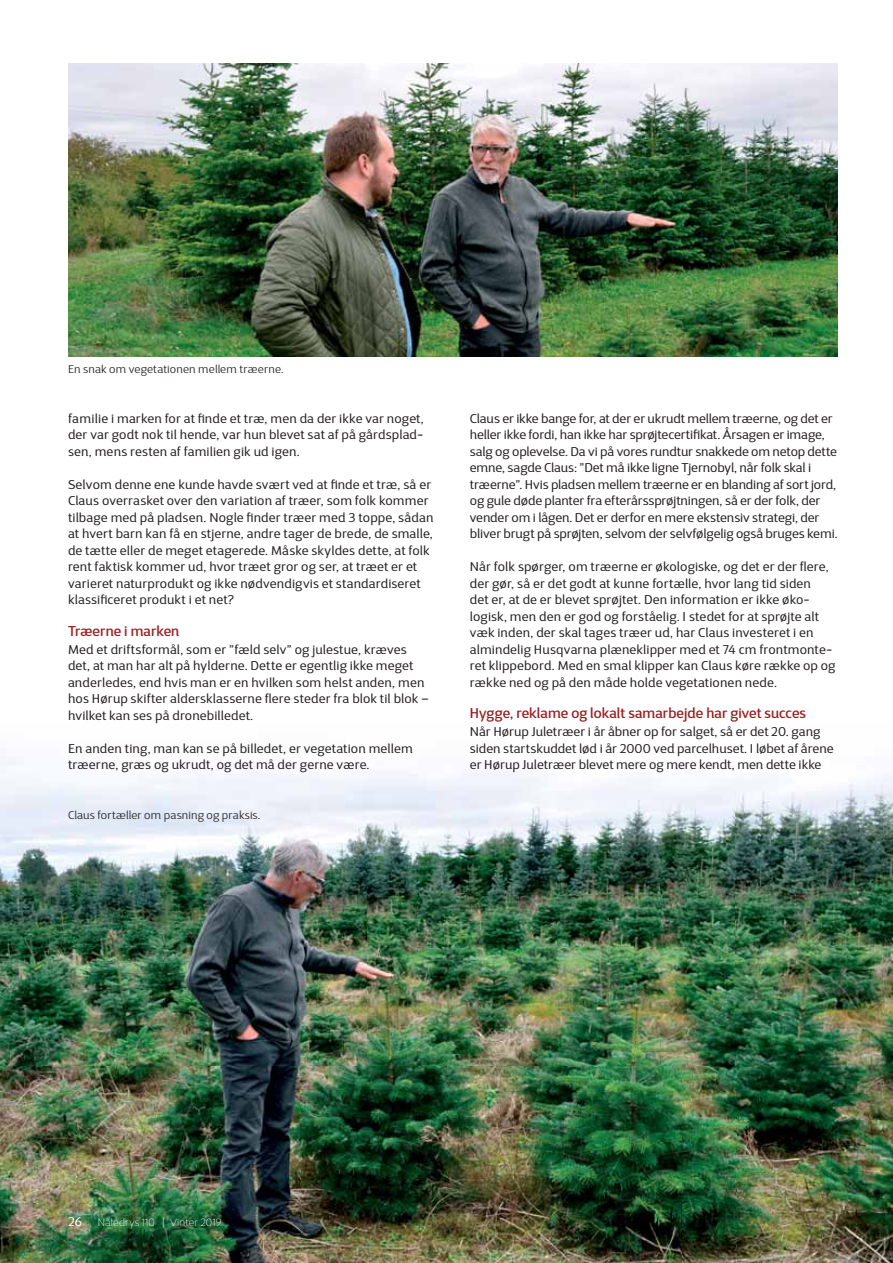
<style>
.page{position:relative;width:893px;height:1263px;background:#fff}
.page>*{position:absolute;margin:0;border:0;box-sizing:border-box;transform-origin:0 0}
.t1{font:500 14.25px "D Sari";letter-spacing:.005em;color:#971d20}
.t2{font:12.75px/16.5px "D Sari";letter-spacing:.015em;color:#231f20}
.t3{font:12.75px/16.5px "D Sari";letter-spacing:-.005em;color:#231f20}
.t4{font:300 11.25px "D Sari";letter-spacing:.025em;color:#231f20}
.t5{font:100 10.5px "D Sari";letter-spacing:.02em;color:#fff}
.s1{font-weight:400;font-size:12.75px}
</style>
<div class="page">
<img style="left:0;top:756px;width:893px;height:507px">
<img style="left:68px;top:64px;width:770px;height:293px">
<p class="t4" style="left:68px;top:365px;width:217px">En snak om vegetationen mellem træerne.</p>
<p class="t2" style="left:68px;top:411px;width:357px;text-align:justify">familie i marken for at finde et træ, men da der ikke var noget, der var godt nok til hende, var hun blevet sat af på gårdsplad&shy;sen, mens resten af familien gik ud igen.</p>
<p class="t2" style="left:68px;top:477px;width:367px">Selvom denne ene kunde havde svært ved at finde et træ, så er Claus overrasket over den variation af træer, som folk kommer tilbage med på pladsen. Nogle finder træer med 3 toppe, sådan at hvert barn kan få en stjerne, andre tager de brede, de smalle, de tætte eller de meget etagerede. Måske skyldes dette, at folk rent faktisk kommer ud, hvor træet gror og ser, at træet er et varieret naturprodukt og ikke nødvendigvis et standardiseret klassificeret produkt i et net?</p>
<p class="t1" style="left:68px;top:625px;width:113px">Træerne i marken</p>
<p class="t2" style="left:68px;top:642px;width:363px">Med et driftsformål, som er ”fæld selv” og julestue, kræves det, at man har alt på hylderne. Dette er egentlig ikke meget anderledes, end hvis man er en hvilken som helst anden, men hos Hørup skifter aldersklasserne flere steder fra blok til blok – hvilket kan ses på dronebilledet.</p>
<p class="t2" style="left:68px;top:741px;width:346px">En anden ting, man kan se på billedet, er vegetation mellem træerne, græs og ukrudt, og det må der gerne være.</p>
<p class="t4" style="left:68px;top:811px;width:194px">Claus fortæller om pasning og praksis.</p>
<p class="t3" style="left:470px;top:411px;width:369px">Claus er ikke bange for, at der er ukrudt mellem træerne, og det er heller ikke fordi, han ikke har sprøjtecertifikat. Årsagen er image, salg og oplevelse. Da vi på vores rundtur snakkede om netop dette emne, sagde Claus: ”Det må ikke ligne Tjernobyl, når folk skal i træerne”. Hvis pladsen mellem træerne er en blanding af sort jord, og gule døde planter fra efterårssprøjtningen, så er der folk, der vender om i lågen. Det er derfor en mere ekstensiv strategi, der bliver brugt på sprøjten, selvom der selvfølgelig også bruges kemi.</p>
<p class="t2" style="left:470px;top:560px;width:367px">Når folk spørger, om træerne er økologiske, og det er der flere, der gør, så er det godt at kunne fortælle, hvor lang tid siden<br>det er, at de er blevet sprøjtet. Den information er ikke øko&shy;logisk, men den er god og forståelig. I stedet for at sprøjte alt væk inden, der skal tages træer ud, har Claus investeret i en almindelig Husqvarna plæneklipper med et 74 cm frontmonte&shy;ret klippebord. Med en smal klipper kan Claus køre række op og række ned og på den måde holde vegetationen nede.</p>
<p class="t1" style="left:470px;top:708px;width:338px">Hygge, reklame og lokalt samarbejde har givet succes</p>
<p class="t2" style="left:470px;top:725px;width:365px">Når Hørup Juletræer i år åbner op for salget, så er det 20. gang siden startskuddet lød i år 2000 ved parcelhuset. I løbet af årene er Hørup Juletræer blevet mere og mere kendt, men dette ikke</p>
<p class="t5" style="left:68px;top:1219px;width:155px"><span class="s1">26</span> Nåledrys 110 | Vinter 2019</p>
</div>
